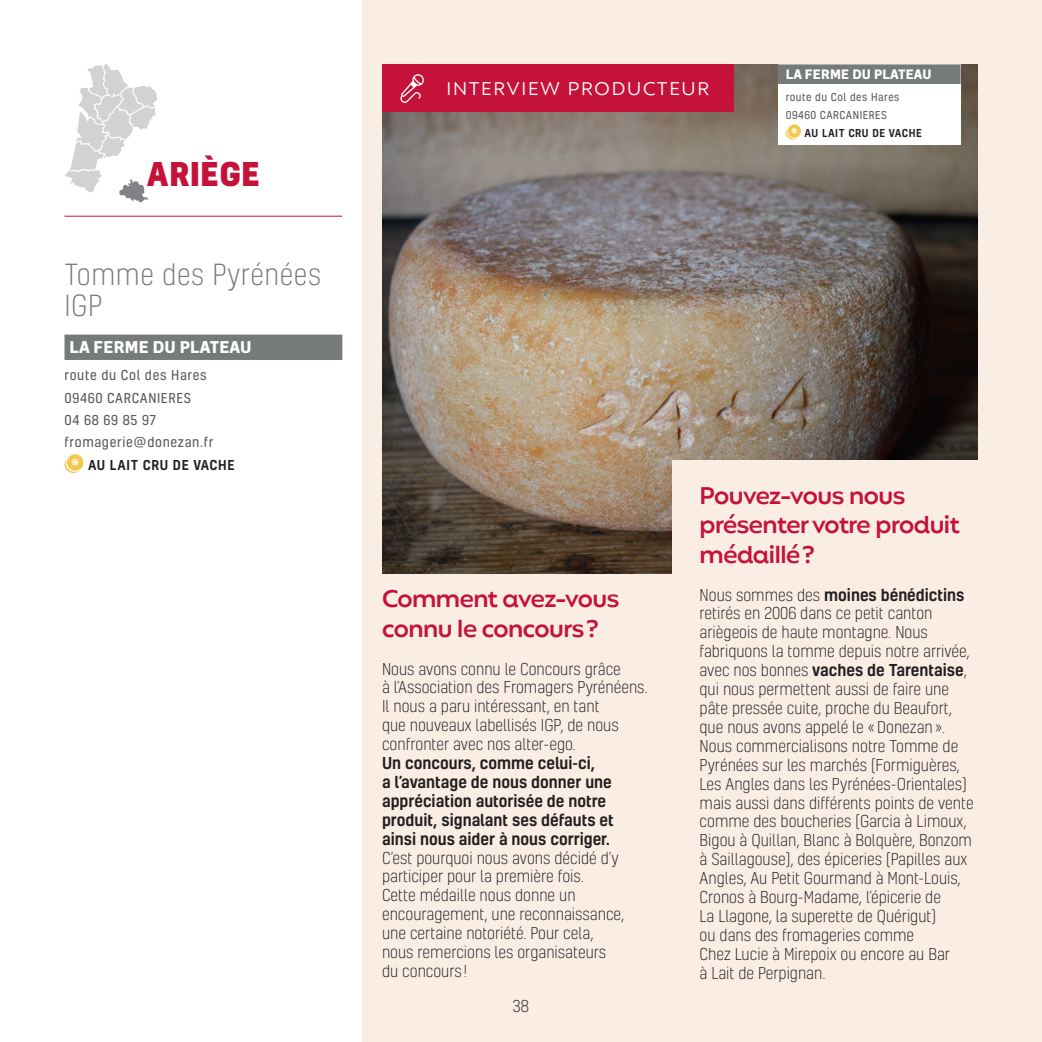
<style>
.page{position:relative;width:1042px;height:1042px;background:#fff}
.page>*{position:absolute;margin:0;border:0;box-sizing:border-box;transform-origin:0 0}
.t1{font:800 31.5px "Kelson";letter-spacing:.02em;color:#c5123b}
.t2{font:300 28px/31.5px "Kelson";letter-spacing:.02em;color:#767a7b}
.t3{font:600 24.5px/29.4px "Mangueira";letter-spacing:-.02em;color:#c5123b}
.t4{font:18.55px "Mangueira";letter-spacing:.1em;color:#fff}
.t5{font:700 17.5px "Breve Sans Text";letter-spacing:.01em;color:#fff}
.t6{font:300 15.75px/18.9px "Kelson";color:#231f20}
.t7{font:500 15.75px/18.9px "Kelson";color:#231f20}
.t8{font:700 14px "Breve Sans Text";letter-spacing:.01em;color:#fff}
.t9{font:13.12px/22.4px "Kelson";letter-spacing:.05em;color:#57585a}
.t10{font:500 13.12px "Kelson";letter-spacing:.05em;color:#231f20}
.t11{font:10.5px/17.8px "Kelson";letter-spacing:.05em;color:#57585a}
.t12{font:500 10.5px "Kelson";letter-spacing:.05em;color:#231f20}
.s1{font-weight:500}
</style>
<div class="page">
<div style="left:64px;top:334px;width:278px;height:26px;background:#767a7b"></div>
<hr style="left:64px;top:216px;width:278px;height:1px;background:#c5123b">
<svg style="left:65px;top:64px;width:92px;height:138px"></svg>
<div style="left:67px;top:454px;width:16px;height:17px;background:#f2c84c;border-radius:50%"></div>
<svg style="left:64px;top:458px;width:17px;height:15px"></svg>
<div style="left:362px;top:0;width:680px;height:1042px;background:#f9ede4"></div>
<img style="left:382px;top:64px;width:595px;height:509px">
<div style="left:672px;top:460px;width:326px;height:300px;background:#f9ede4"></div>
<div style="left:382px;top:64px;width:351px;height:48px;background:#c5123b"></div>
<svg style="left:400px;top:74px;width:24px;height:29px"></svg>
<div style="left:778px;top:64px;width:182px;height:81px;background:#fff"></div>
<div style="left:778px;top:64px;width:182px;height:20px;background:#767a7b"></div>
<svg style="left:788px;top:124px;width:13px;height:14px"></svg>
<svg style="left:785px;top:128px;width:13px;height:12px"></svg>
<h1 class="t1" style="left:147px;top:151px;width:115px">ARIÈGE</h1>
<h2 class="t2" style="left:64px;top:258px;width:258px">Tomme des Pyrénées<br>IGP</h2>
<p class="t5" style="left:69px;top:337px;width:184px">LA FERME DU PLATEAU</p>
<p class="t9" style="left:64px;top:364px;width:151px">route du Col des Hares<br>09460 CARCANIERES<br>04 68 69 85 97 fromagerie@donezan.fr</p>
<p class="t10" style="left:88px;top:455px;width:148px">AU LAIT CRU DE VACHE</p>
<p class="t4" style="left:446px;top:76px;width:264px">INTERVIEW PRODUCTEUR</p>
<p class="t8" style="left:786px;top:66px;width:147px">LA FERME DU PLATEAU</p>
<p class="t11" style="left:786px;top:88px;width:115px">route du Col des Hares<br>09460 CARCANIERES</p>
<p class="t12" style="left:804px;top:125px;width:119px">AU LAIT CRU DE VACHE</p>
<h3 class="t3" style="left:382px;top:586px;width:239px">Comment avez-vous connu le concours?</h3>
<p class="t6" style="left:382px;top:659px;width:267px">Nous avons connu le Concours grâce<br>à l‘Association des Fromagers Pyrénéens.<br>Il nous a paru intéressant, en tant<br>que nouveaux labellisés IGP, de nous confronter avec nos alter-ego.</p>
<p class="t7" style="left:382px;top:753px;width:233px">Un concours, comme celui-ci,<br>a l’avantage de nous donner une appréciation autorisée de notre produit, signalant ses défauts et ainsi nous aider à nous corriger.</p>
<p class="t6" style="left:382px;top:848px;width:244px">C’est pourquoi nous avons décidé d’y participer pour la première fois.<br>Cette médaille nous donne un encouragement, une reconnaissance, une certaine notoriété. Pour cela, nous remercions les organisateurs du concours !</p>
<p class="t6" style="left:513px;top:996px;width:18px">38</p>
<h3 class="t3" style="left:699px;top:483px;width:262px">Pouvez-vous nous présenter votre produit médaillé?</h3>
<p class="t6" style="left:699px;top:585px;width:276px">Nous sommes des <span class="s1">moines bénédictins </span>retirés en 2006 dans ce petit canton ariègeois de haute montagne. Nous fabriquons la tomme depuis notre arrivée, avec nos bonnes <span class="s1">vaches de Tarentaise</span>, qui nous permettent aussi de faire une pâte pressée cuite, proche du Beaufort, que nous avons appelé le «Donezan».<br>Nous commercialisons notre Tomme de Pyrénées sur les marchés (Formiguères, Les Angles dans les Pyrénées-Orientales) mais aussi dans différents points de vente comme des boucheries (Garcia à Limoux, Bigou à Quillan, Blanc à Bolquère, Bonzom à Saillagouse), des épiceries (Papilles aux Angles, Au Petit Gourmand à Mont-Louis, Cronos à Bourg-Madame, l’épicerie de<br>La Llagone, la superette de Quérigut)<br>ou dans des fromageries comme<br>Chez Lucie à Mirepoix ou encore au Bar<br>à Lait de Perpignan.</p>
</div>
